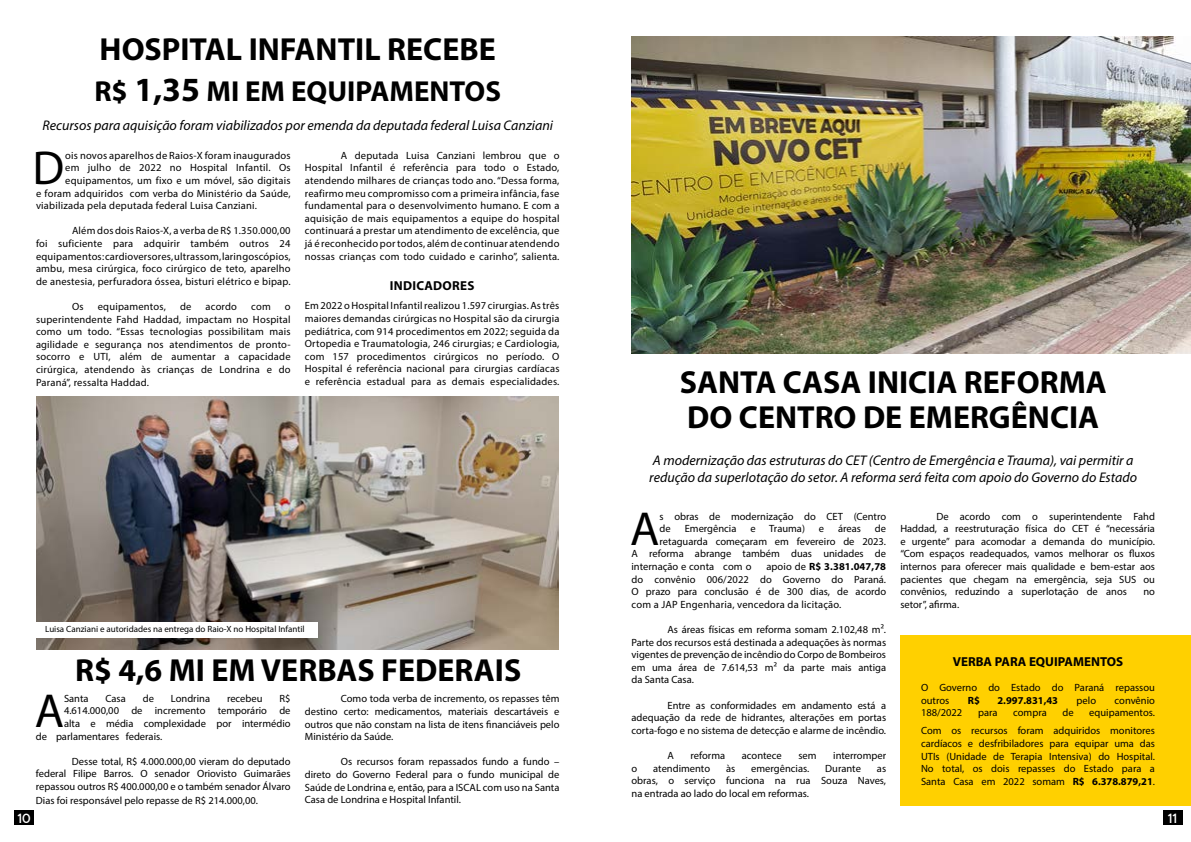
<style>
.page{position:relative;width:1191px;height:842px;background:#fff}
.page>*{position:absolute;margin:0;border:0;box-sizing:border-box;transform-origin:0 0}
.t1{font:47.9px "Myriad Pro";color:#000}
.t2{font:700 32px/35px "Myriad Pro";color:#000}
.t3{font:700 29px "Myriad Pro";color:#000}
.t4{font:500 15px "TT Commons";color:#fff}
.t5{font:italic 14px/16.8px "Myriad Pro";color:#000}
.t6{font:700 13px "Myriad Pro";color:#000}
.t7{font:700 13px "Myriad Pro";letter-spacing:.02em;color:#000}
.t8{font:10.5px/12.6px "Myriad Pro";color:#000;text-align:justify}
.t9{font:10.5px "Myriad Pro";letter-spacing:.02em;color:#000}
.t10{font:700 10.5px "Myriad Pro";color:#000}
.t11{font:9px "Myriad Pro";color:#000}
.s1{font-size:34px}
.s2{font-weight:700}
</style>
<div class="page">
<img style="left:36px;top:396px;width:522px;height:253px">
<img style="left:631px;top:36px;width:560px;height:318px">
<div style="left:900px;top:636px;width:291px;height:170px;background:#ffd000"></div>
<div style="left:14px;top:811px;width:20px;height:14px;background:#000"></div>
<div style="left:1162px;top:811px;width:20px;height:14px;background:#000"></div>
<div style="left:27px;top:622px;width:290px;height:16px;background:#fff"></div>
<h2 class="t2" style="left:100px;top:31px;width:398px">HOSPITAL INFANTIL RECEBE</h2>
<h3 class="t3" style="left:94px;top:72px;width:408px">R$ <span class="s1">1,35</span> MI EM EQUIPAMENTOS</h3>
<h3 class="t5" style="left:42px;top:116px;width:512px">Recursos para aquisição foram viabilizados por emenda da deputada federal Luisa Canziani</h3>
<h1 class="t1" style="left:32px;top:138px;width:33px">D</h1>
<p class="t9" style="left:65px;top:149px;width:227px">ois novos aparelhos de Raios-X foram inaugurados</p>
<p class="t8" style="left:305px;top:149px;width:256px;text-indent:36px">A deputada Luisa Canziani lembrou que o Hospital Infantil é referência para todo o Estado, atendendo milhares de crianças todo ano. “Dessa forma, reafirmo meu compromisso com a primeira infância, fase fundamental para o desenvolvimento humano. E com a aquisição de mais equipamentos a equipe do hospital continuará a prestar um atendimento de excelência, que já é reconhecido por todos, além de continuar atendendo nossas crianças com todo cuidado e carinho”, salienta.</p>
<p class="t7" style="left:390px;top:277px;width:86px">INDICADORES</p>
<p class="t8" style="left:305px;top:299px;width:256px">Em 2022 o Hospital Infantil realizou 1.597 cirurgias. As três maiores demandas cirúrgicas no Hospital são da cirurgia pediátrica, com 914 procedimentos em 2022; seguida da Ortopedia e Traumatologia, 246 cirurgias; e Cardiologia, com 157 procedimentos cirúrgicos no período. O Hospital é referência nacional para cirurgias cardíacas e referência estadual para as demais especialidades.</p>
<p class="t9" style="left:65px;top:161px;width:227px">em julho de 2022 no Hospital Infantil. Os</p>
<p class="t9" style="left:65px;top:174px;width:227px">equipamentos, um fixo e um móvel, são digitais</p>
<p class="t9" style="left:36px;top:187px;width:256px">e foram adquiridos com verba do Ministério da Saúde,</p>
<p class="t9" style="left:36px;top:199px;width:222px">viabilizada pela deputada federal Luisa Canziani.</p>
<p class="t8" style="left:36px;top:224px;width:256px;text-indent:36px">Além dos dois Raios-X, a verba de R$ 1.350.000,00 foi suficiente para adquirir também outros 24 equipamentos: cardioversores, ultrassom, laringoscópios, ambu, mesa cirúrgica, foco cirúrgico de teto, aparelho de anestesia, perfuradora óssea, bisturi elétrico e bipap.</p>
<p class="t8" style="left:72px;top:300px;width:13px">Os</p>
<p class="t9" style="left:98px;top:300px;width:70px">equipamentos,</p>
<p class="t8" style="left:180px;top:300px;width:13px">de</p>
<p class="t8" style="left:205px;top:300px;width:33px">acordo</p>
<p class="t8" style="left:251px;top:300px;width:21px">com</p>
<p class="t8" style="left:36px;top:300px;width:256px;text-indent:249px">o superintendente Fahd Haddad, impactam no Hospital como um todo. “Essas tecnologias possibilitam mais agilidade e segurança nos atendimentos de pronto&shy;socorro e UTI, além de aumentar a capacidade cirúrgica, atendendo às crianças de Londrina e do Paraná”, ressalta Haddad.</p>
<p class="t11" style="left:45px;top:624px;width:261px">Luisa Canziani e autoridades na entrega do Raio-X no Hospital Infantil</p>
<h2 class="t2" style="left:75px;top:652px;width:447px">R$ 4,6 MI EM VERBAS FEDERAIS</h2>
<h1 class="t1" style="left:35px;top:681px;width:31px">A</h1>
<p class="t8" style="left:64px;top:692px;width:26px">Santa</p>
<p class="t8" style="left:106px;top:692px;width:22px">Casa</p>
<p class="t8" style="left:143px;top:692px;width:13px">de</p>
<p class="t8" style="left:171px;top:692px;width:41px">Londrina</p>
<p class="t8" style="left:227px;top:692px;width:37px">recebeu</p>
<p class="t8" style="left:279px;top:692px;width:13px">R$</p>
<p class="t8" style="left:64px;top:704px;width:228px">4.614.000,00 de incremento temporário de</p>
<p class="t8" style="left:64px;top:717px;width:228px">alta e média complexidade por intermédio</p>
<p class="t8" style="left:36px;top:729px;width:128px">de parlamentares federais.</p>
<p class="t8" style="left:36px;top:755px;width:256px;text-indent:36px">Desse total, R$ 4.000.000,00 vieram do deputado federal Filipe Barros. O senador Oriovisto Guimarães repassou outros R$ 400.000,00 e o também senador Álvaro</p>
<p class="t8" style="left:36px;top:794px;width:224px">Dias foi responsável pelo repasse de R$ 214.000,00.</p>
<p class="t8" style="left:305px;top:692px;width:256px;text-indent:36px">Como toda verba de incremento, os repasses têm destino certo: medicamentos, materiais descartáveis e outros que não constam na lista de itens financiáveis pelo Ministério da Saúde.</p>
<p class="t8" style="left:305px;top:755px;width:256px;text-indent:36px">Os recursos foram repassados fundo a fundo – direto do Governo Federal para o fundo municipal de Saúde de Londrina e, então, para a ISCAL com uso na Santa Casa de Londrina e Hospital Infantil.</p>
<h2 class="t2" style="left:679px;top:363px;width:428px">SANTA CASA INICIA REFORMA<br>DO CENTRO DE EMERGÊNCIA</h2>
<h3 class="t5" style="left:649px;top:452px;width:489px">A modernização das estruturas do CET (Centro de Emergência e Trauma), vai permitir a redução da superlotação do setor. A reforma será feita com apoio do Governo do Estado</h3>
<h1 class="t1" style="left:630px;top:499px;width:31px">A</h1>
<p class="t8" style="left:659px;top:510px;width:228px">s obras de modernização do CET (Centro de</p>
<p class="t8" style="left:900px;top:510px;width:256px;text-indent:36px">De acordo com o superintendente Fahd Haddad, a reestruturação física do CET é “necessária e urgente” para acomodar a demanda do município. “Com espaços readequados, vamos melhorar os fluxos internos para oferecer mais qualidade e bem-estar aos pacientes que chegam na emergência, seja SUS ou convênios, reduzindo a superlotação de anos</p>
<p class="t8" style="left:685px;top:522px;width:53px">Emergência</p>
<p class="t8" style="left:750px;top:522px;width:7px">e</p>
<p class="t8" style="left:769px;top:522px;width:37px">Trauma)</p>
<p class="t8" style="left:819px;top:522px;width:7px">e</p>
<p class="t8" style="left:838px;top:522px;width:24px">áreas</p>
<p class="t8" style="left:875px;top:522px;width:13px">de</p>
<p class="t8" style="left:659px;top:535px;width:228px">retaguarda começaram em fevereiro de 2023.</p>
<p class="t8" style="left:631px;top:547px;width:256px">A reforma abrange também duas unidades de</p>
<p class="t8" style="left:631px;top:560px;width:121px">internação e conta com o</p>
<p class="t8" style="left:631px;top:560px;width:256px;text-indent:135px">apoio de <span class="s2">R$ 3.381.047,78 </span>do convênio 006/2022 do Governo do Paraná.<br>O prazo para conclusão é de 300 dias, de acordo com a JAP Engenharia, vencedora da licitação.</p>
<p class="t8" style="left:631px;top:623px;width:256px;text-indent:36px">As áreas físicas em reforma somam 2.102,48 m².<br>Parte dos recursos está destinada a adequações às normas vigentes de prevenção de incêndio do Corpo de Bombeiros em uma área de 7.614,53 m² da parte mais antiga da Santa Casa.</p>
<p class="t8" style="left:631px;top:699px;width:256px;text-indent:36px">Entre as conformidades em andamento está a adequação da rede de hidrantes, alterações em portas corta-fogo e no sistema de detecção e alarme de incêndio.</p>
<p class="t8" style="left:667px;top:749px;width:8px">A</p>
<p class="t8" style="left:690px;top:749px;width:36px">reforma</p>
<p class="t8" style="left:742px;top:749px;width:41px">acontece</p>
<p class="t8" style="left:798px;top:749px;width:20px">sem</p>
<p class="t8" style="left:833px;top:749px;width:54px">interromper</p>
<p class="t8" style="left:631px;top:762px;width:7px">o</p>
<p class="t8" style="left:653px;top:762px;width:58px">atendimento</p>
<p class="t8" style="left:726px;top:762px;width:11px">às</p>
<p class="t8" style="left:751px;top:762px;width:60px">emergências.</p>
<p class="t8" style="left:825px;top:762px;width:37px">Durante</p>
<p class="t8" style="left:1143px;top:585px;width:13px">no</p>
<p class="t8" style="left:900px;top:598px;width:60px">setor”, afirma.</p>
<p class="t6" style="left:952px;top:653px;width:172px">VERBA PARA EQUIPAMENTOS</p>
<p class="t8" style="left:921px;top:681px;width:235px">O Governo do Estado do Paraná repassou outros</p>
<p class="t10" style="left:967px;top:693px;width:14px">R$</p>
<p class="t10" style="left:997px;top:693px;width:62px">2.997.831,43</p>
<p class="t8" style="left:1076px;top:693px;width:21px">pelo</p>
<p class="t8" style="left:1114px;top:693px;width:42px">convênio</p>
<p class="t8" style="left:921px;top:706px;width:43px">188/2022</p>
<p class="t8" style="left:978px;top:706px;width:21px">para</p>
<p class="t8" style="left:1013px;top:706px;width:35px">compra</p>
<p class="t8" style="left:1062px;top:706px;width:13px">de</p>
<p class="t8" style="left:921px;top:703px;width:235px;line-height:18.3px;text-align:right">equipamentos.<br>Com os recursos foram adquiridos monitores</p>
<p class="t8" style="left:921px;top:737px;width:235px">cardíacos e desfribiladores para equipar uma das UTIs (Unidade de Terapia Intensiva) do Hospital.<br>No total, os dois repasses do Estado para a Santa Casa em 2022 somam <span class="s2">R$ 6.378.879,21</span>.</p>
<p class="t8" style="left:631px;top:762px;width:256px;text-indent:245px">as obras, o serviço funciona na rua Souza Naves, na entrada ao lado do local em reformas.</p>
<h3 class="t4" style="left:17px;top:810px;width:15px">10</h3>
<h3 class="t4" style="left:1167px;top:810px;width:11px">11</h3>
</div>
